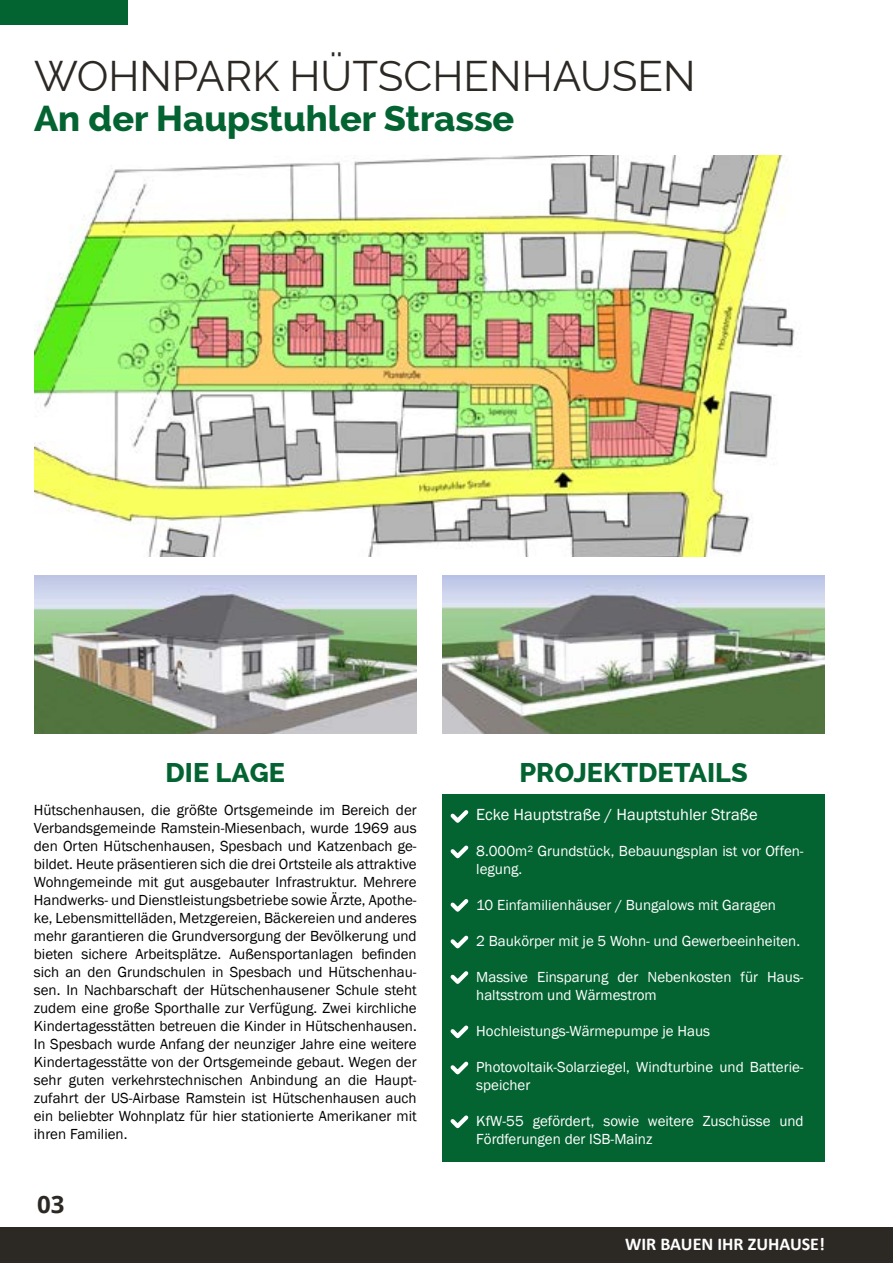
<style>
.page{position:relative;width:893px;height:1263px;background:#fff}
.page>*{position:absolute;margin:0;border:0;box-sizing:border-box;transform-origin:0 0}
.t1{font:42px "Raleway";color:#2c2824}
.t2{font:800 36px "Raleway";color:#036432}
.t3{font:800 27px "Raleway";color:#036432}
.t4{font:700 24px "Open Sans";color:#2c2824}
.t5{font:700 18px "Calibri";color:#fff}
.t6{font:16.5px "Franklin Gothic";color:#fff}
.t7{font:15px/18px "Franklin Gothic";color:#000;text-align:justify}
.t8{font:15px/18px "Franklin Gothic";color:#fff}
</style>
<div class="page">
<div style="left:0;top:1227px;width:893px;height:36px;background:#2c2824"></div>
<div style="left:0;top:0;width:128px;height:25px;background:#036432"></div>
<img style="left:34px;top:156px;width:761px;height:401px">
<img style="left:34px;top:575px;width:383px;height:158px">
<img style="left:442px;top:575px;width:383px;height:158px">
<div style="left:442px;top:794px;width:383px;height:367px;background:#036432"></div>
<svg style="left:450px;top:810px;width:19px;height:13px"></svg>
<svg style="left:450px;top:845px;width:19px;height:14px"></svg>
<svg style="left:450px;top:899px;width:19px;height:13px"></svg>
<svg style="left:450px;top:935px;width:19px;height:14px"></svg>
<svg style="left:450px;top:971px;width:19px;height:13px"></svg>
<svg style="left:450px;top:1025px;width:19px;height:14px"></svg>
<svg style="left:450px;top:1061px;width:19px;height:14px"></svg>
<svg style="left:450px;top:1115px;width:19px;height:14px"></svg>
<h1 class="t1" style="left:34px;top:52px;width:663px">WOHNPARK HÜTSCHENHAUSEN</h1>
<h2 class="t2" style="left:34px;top:98px;width:482px">An der Haupstuhler Strasse</h2>
<h3 class="t3" style="left:166px;top:757px;width:121px">DIE LAGE</h3>
<h3 class="t3" style="left:519px;top:757px;width:230px">PROJEKTDETAILS</h3>
<p class="t7" style="left:34px;top:801px;width:384px">Hütschenhausen, die größte Ortsgemeinde im Bereich der Verbandsgemeinde Ramstein-Miesenbach, wurde 1969 aus den Orten Hütschenhausen, Spesbach und Katzenbach ge&shy;bildet. Heute präsentieren sich die drei Ortsteile als attraktive Wohngemeinde mit gut ausgebauter Infrastruktur. Mehrere Handwerks- und Dienstleistungsbetriebe sowie Ärzte, Apothe&shy;ke, Lebensmittelläden, Metzgereien, Bäckereien und anderes mehr garantieren die Grundversorgung der Bevölkerung und bieten sichere Arbeitsplätze. Außensportanlagen befinden sich an den Grundschulen in Spesbach und Hütschenhau&shy;sen. In Nachbarschaft der Hütschenhausener Schule steht zudem eine große Sporthalle zur Verfügung. Zwei kirchliche Kindertagesstätten betreuen die Kinder in Hütschenhausen.<br>In Spesbach wurde Anfang der neunziger Jahre eine weitere Kindertagesstätte von der Ortsgemeinde gebaut. Wegen der sehr guten verkehrstechnischen Anbindung an die Haupt&shy;zufahrt der US-Airbase Ramstein ist Hütschenhausen auch ein beliebter Wohnplatz für hier stationierte Amerikaner mit ihren Familien.</p>
<p class="t6" style="left:476px;top:804px;width:283px">Ecke Hauptstraße / Hauptstuhler Straße</p>
<p class="t8" style="left:476px;top:842px;width:329px">8.000m² Grundstück, Bebauungsplan ist vor Offen&shy;legung.</p>
<p class="t8" style="left:476px;top:896px;width:301px">10 Einfamilienhäuser / Bungalows mit Garagen</p>
<p class="t8" style="left:476px;top:932px;width:325px">2 Baukörper mit je 5 Wohn- und Gewerbeeinheiten.</p>
<p class="t8" style="left:476px;top:968px;width:329px">Massive Einsparung der Nebenkosten für Haus&shy;haltsstrom und Wärmestrom</p>
<p class="t8" style="left:476px;top:1022px;width:235px">Hochleistungs-Wärmepumpe je Haus</p>
<p class="t8" style="left:476px;top:1058px;width:329px">Photovoltaik-Solarziegel, Windturbine und Batterie&shy;speicher</p>
<p class="t8" style="left:476px;top:1112px;width:329px">KfW-55 gefördert, sowie weitere Zuschüsse und<br>Fördferungen der ISB-Mainz</p>
<h3 class="t4" style="left:37px;top:1187px;width:29px">03</h3>
<p class="t5" style="left:625px;top:1232px;width:201px">WIR BAUEN IHR ZUHAUSE!</p>
</div>
